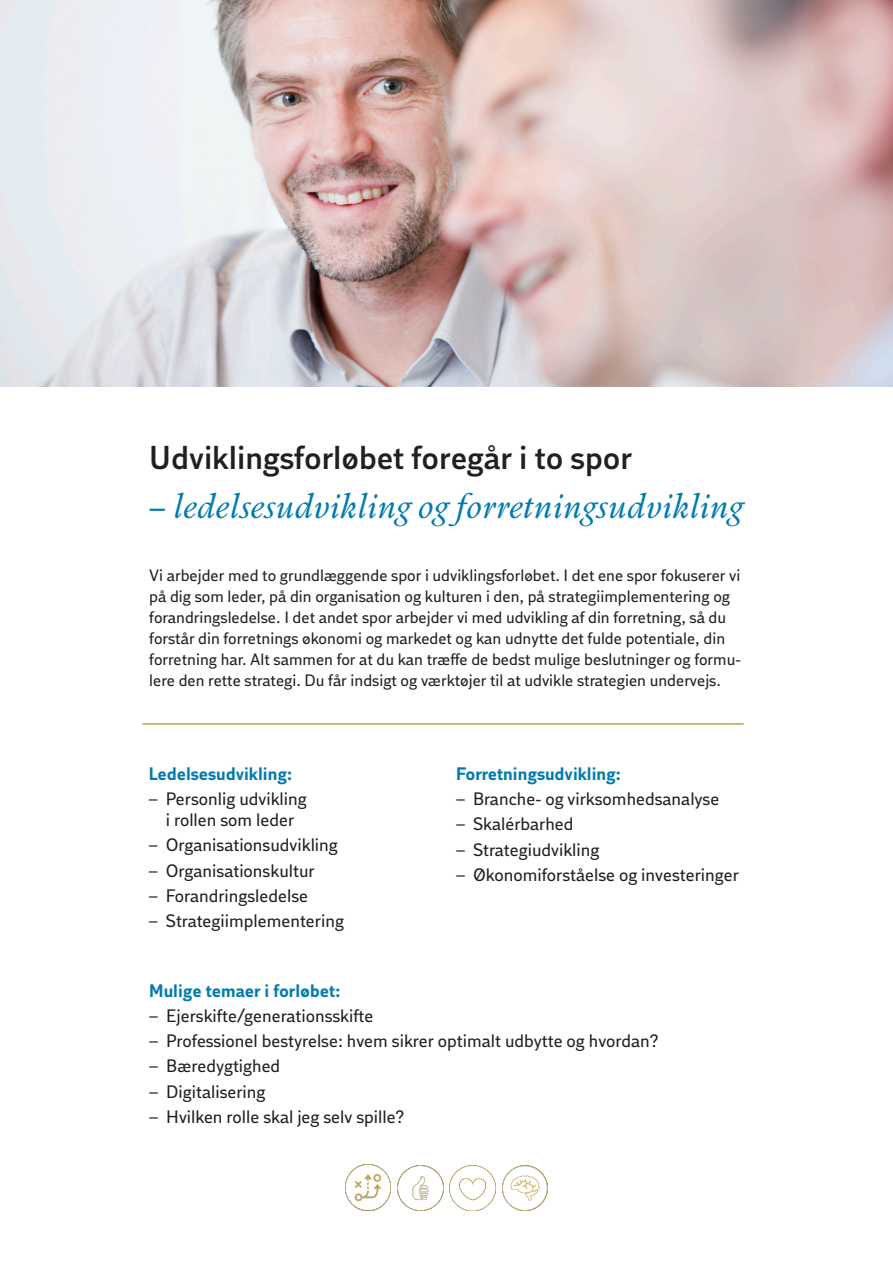
<style>
.page{position:relative;width:893px;height:1263px;background:#fff}
.page>*{position:absolute;margin:0;border:0;box-sizing:border-box;transform-origin:0 0}
.under_mellem{font:italic 33px "DI Serif";color:#007baf}
.mellem_2_linjer{font:600 33px "DI Sans";color:#231f20}
.t1{font:18px/21px "DI Sans";color:#231f20;text-align:center}
.fakta_rubrik{font:700 18px "DI Sans";color:#007baf}
.broed{font:16.5px/21px "DI Sans";color:#231f20}
.s1{font-family:"DI Serif"}
</style>
<div class="page">
<img style="left:345px;top:1164px;width:46px;height:46px">
<img style="left:502px;top:1165px;width:46px;height:46px">
<img style="left:398px;top:1165px;width:45px;height:46px">
<img style="left:450px;top:1165px;width:45px;height:46px">
<svg style="left:346px;top:1165px;width:45px;height:45px"></svg>
<svg style="left:503px;top:1166px;width:44px;height:44px"></svg>
<div style="left:398px;top:1166px;width:45px;height:44px;background:#fff;border-radius:50%"></div>
<img style="left:0;top:0;width:893px;height:387px">
<hr style="left:142px;top:723px;width:602px;height:2px;background:#c1a54a">
<p class="mellem_2_linjer" style="left:149px;top:438px;width:484px">Udviklingsforløbet foregår i to spor</p>
<p class="under_mellem" style="left:149px;top:485px;width:595px">– ledelsesudvikling og forretningsudvikling</p>
<p class="broed" style="left:149px;top:565px;width:593px">Vi arbejder med to grundlæggende spor i udviklingsforløbet. I det ene spor fokuserer vi på dig som leder, på din organisation og kulturen i den, på strategiimplementering og forandringsledelse. I det andet spor arbejder vi med udvikling af din forretning, så du forstår din forretnings økonomi og markedet og kan udnytte det fulde potentiale, din forretning har. Alt sammen for at du kan træffe de bedst mulige beslutninger og formu&shy;lere den rette strategi. Du får indsigt og værktøjer til at udvikle strategien undervejs.</p>
<p class="fakta_rubrik" style="left:149px;top:763px;width:145px">Ledelsesudvikling:</p>
<p class="t1" style="left:149px;top:789px;width:160px"><span class="s1">–</span> Personlig udvikling i rollen som leder</p>
<p class="t1" style="left:149px;top:835px;width:191px"><span class="s1">–</span> Organisationsudvikling</p>
<p class="t1" style="left:149px;top:860px;width:167px"><span class="s1">–</span> Organisationskultur</p>
<p class="t1" style="left:149px;top:886px;width:161px"><span class="s1">–</span> Forandringsledelse</p>
<p class="t1" style="left:149px;top:911px;width:197px"><span class="s1">–</span> Strategiimplementering</p>
<p class="fakta_rubrik" style="left:456px;top:763px;width:166px">Forretningsudvikling:</p>
<p class="t1" style="left:456px;top:789px;width:265px"><span class="s1">–</span> Branche- og virksomhedsanalyse</p>
<p class="t1" style="left:456px;top:814px;width:119px"><span class="s1">–</span> Skalérbarhed</p>
<p class="t1" style="left:456px;top:839px;width:145px"><span class="s1">–</span> Strategiudvikling</p>
<p class="t1" style="left:456px;top:865px;width:284px"><span class="s1">–</span> Økonomiforståelse og investeringer</p>
<p class="fakta_rubrik" style="left:149px;top:980px;width:193px">Mulige temaer i forløbet:</p>
<p class="t1" style="left:149px;top:1006px;width:226px"><span class="s1">–</span> Ejerskifte/generationsskifte</p>
<p class="t1" style="left:149px;top:1031px;width:511px"><span class="s1">–</span> Professionel bestyrelse: hvem sikrer optimalt udbytte og hvordan?</p>
<p class="t1" style="left:149px;top:1056px;width:133px"><span class="s1">–</span> Bæredygtighed</p>
<p class="t1" style="left:149px;top:1081px;width:118px"><span class="s1">–</span> Digitalisering</p>
<p class="t1" style="left:149px;top:1107px;width:257px"><span class="s1">–</span> Hvilken rolle skal jeg selv spille?</p>
</div>
